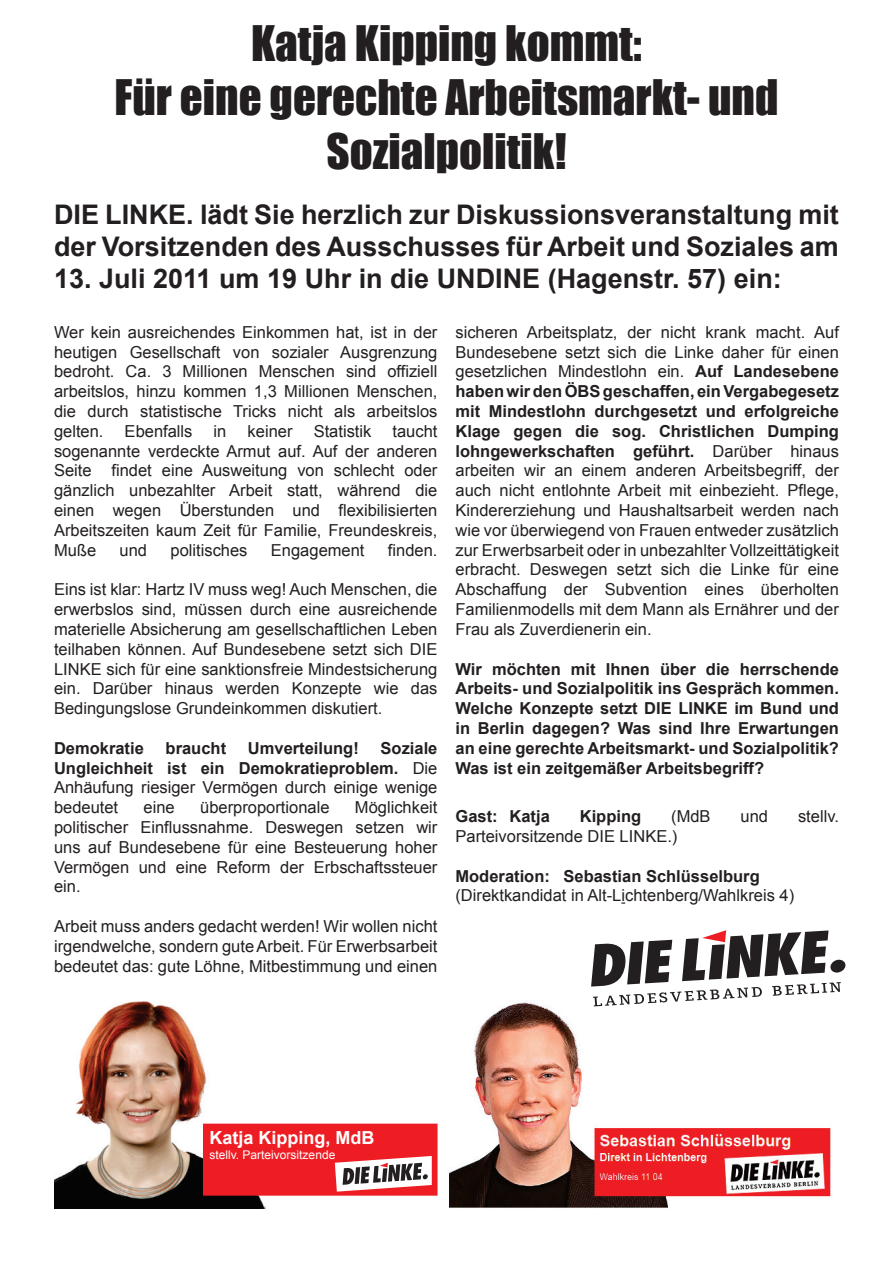
<style>
.page{position:relative;width:893px;height:1263px;background:#fff}
.page>*{position:absolute;margin:0;border:0;box-sizing:border-box;transform-origin:0 0}
.t1{font:45px/54px "Impact";color:#231f20;text-align:center}
.t2{font:700 27px/32.4px "Arial";color:#231f20}
.t3{font:700 18px "Arial";color:#fff}
.t4{font:16.5px/19.8px "Arial";color:#231f20;text-align:justify}
.t5{font:700 16.5px/19.8px "Arial";color:#231f20;text-align:justify}
.t6{font:12px "Arial";color:#fff}
.s1{font-weight:700}
</style>
<div class="page">
<img style="left:449px;top:1001px;width:382px;height:207px">
<svg style="left:564px;top:930px;width:282px;height:94px"></svg>
<img style="left:54px;top:1001px;width:384px;height:208px">
<div style="left:204px;top:1124px;width:233px;height:71px;background:#ee1d23"></div>
<div style="left:203px;top:1124px;width:234px;height:72px;border:2px solid #ee1d23"></div>
<svg style="left:335px;top:1156px;width:97px;height:36px"></svg>
<h1 class="t1" style="left:114px;top:15px;width:666px">Katja Kipping kommt:<br>Für eine gerechte Arbeitsmarkt- und<br>Sozialpolitik!</h1>
<h2 class="t2" style="left:54px;top:199px;width:786px">DIE LINKE. lädt Sie herzlich zur Diskussionsveranstaltung mit der Vorsitzenden des Ausschusses für Arbeit und Soziales am</h2>
<h2 class="t2" style="left:54px;top:264px;width:729px">13. Juli 2011 um 19 Uhr in die UNDINE (Hagenstr. 57) ein:</h2>
<p class="t4" style="left:54px;top:322px;width:385px">Wer kein ausreichendes Einkommen hat, ist in der heutigen Gesellschaft von sozialer Ausgrenzung bedroht. Ca. 3 Millionen Menschen sind offiziell arbeitslos, hinzu kommen 1,3 Millionen Menschen, die durch statistische Tricks nicht als arbeitslos gelten.</p>
<p class="t4" style="left:455px;top:322px;width:385px">sicheren Arbeitsplatz, der nicht krank macht. Auf Bundesebene setzt sich die Linke daher für einen gesetzlichen Mindestlohn ein. <span class="s1">Auf Landesebene haben wir den ÖBS geschaffen, ein Vergabegesetz mit Mindestlohn durchgesetzt und erfolgreiche Klage gegen die sog. Christlichen Dumping lohngewerkschaften geführt.</span> Darüber hinaus arbeiten wir an einem anderen Arbeitsbegriff, der auch nicht entlohnte Arbeit mit einbezieht. Pflege, Kindererziehung und Haushaltsarbeit werden nach wie vor überwiegend von Frauen entweder zusätzlich zur Erwerbsarbeit oder in unbezahlter Vollzeittätigkeit erbracht. Deswegen setzt sich die Linke für eine Abschaffung der Subvention eines überholten Familienmodells mit dem Mann als Ernährer und der Frau als Zuverdienerin ein.</p>
<p class="t5" style="left:455px;top:659px;width:385px">Wir möchten mit Ihnen über die herrschende Arbeits- und Sozialpolitik ins Gespräch kommen.<br>Welche Konzepte setzt DIE LINKE im Bund und in Berlin dagegen? Was sind Ihre Erwartungen an eine gerechte Arbeitsmarkt- und Sozialpolitik?<br>Was ist ein zeitgemäßer Arbeitsbegriff?</p>
<p class="t5" style="left:455px;top:807px;width:96px">Gast: Katja</p>
<p class="t5" style="left:580px;top:807px;width:63px">Kipping</p>
<p class="t4" style="left:671px;top:806px;width:41px">(MdB</p>
<p class="t4" style="left:740px;top:806px;width:29px">und</p>
<p class="t4" style="left:798px;top:806px;width:42px">stellv.</p>
<p class="t4" style="left:455px;top:826px;width:223px">Parteivorsitzende DIE LINKE.)</p>
<p class="t5" style="left:455px;top:866px;width:306px">Moderation: Sebastian Schlüsselburg</p>
<p class="t4" style="left:455px;top:886px;width:340px">(Direktkandidat in Alt-Lichtenberg/Wahlkreis 4)</p>
<p class="t4" style="left:125px;top:421px;width:69px">Ebenfalls</p>
<p class="t4" style="left:214px;top:421px;width:14px">in</p>
<p class="t4" style="left:248px;top:421px;width:46px">keiner</p>
<p class="t4" style="left:314px;top:421px;width:59px">Statistik</p>
<p class="t4" style="left:54px;top:421px;width:385px;text-indent:339px">taucht sogenannte verdeckte Armut auf. Auf der anderen Seite findet eine Ausweitung von schlecht oder gänzlich unbezahlter Arbeit statt, während die einen wegen Überstunden und flexibilisierten Arbeitszeiten kaum Zeit für Familie, Freundeskreis, Muße</p>
<p class="t4" style="left:120px;top:540px;width:29px">und</p>
<p class="t4" style="left:171px;top:540px;width:79px">politisches</p>
<p class="t4" style="left:271px;top:540px;width:95px">Engagement</p>
<p class="t4" style="left:388px;top:540px;width:51px">finden.</p>
<p class="t4" style="left:54px;top:580px;width:385px">Eins ist klar: Hartz IV muss weg! Auch Menschen, die erwerbslos sind, müssen durch eine ausreichende materielle Absicherung am gesellschaftlichen Leben teilhaben können. Auf Bundesebene setzt sich DIE LINKE sich für eine sanktionsfreie Mindestsicherung ein. Darüber hinaus werden Konzepte wie das Bedingungslose Grundeinkommen diskutiert.</p>
<p class="t5" style="left:54px;top:738px;width:91px">Demokratie</p>
<p class="t5" style="left:166px;top:738px;width:62px">braucht</p>
<p class="t5" style="left:248px;top:738px;width:112px">Umverteilung!</p>
<p class="t4" style="left:54px;top:738px;width:385px;text-indent:327px"><span class="s1">Soziale Ungleichheit ist ein Demokratieproblem.</span> Die Anhäufung riesiger Vermögen durch einige wenige bedeutet</p>
<p class="t4" style="left:54px;top:797px;width:385px;text-indent:301px">Möglichkeit politischer Einflussnahme. Deswegen setzen wir uns auf Bundesebene für eine Besteuerung hoher Vermögen und eine Reform der Erbschaftssteuer ein.</p>
<p class="t4" style="left:54px;top:916px;width:385px">Arbeit muss anders gedacht werden! Wir wollen nicht irgendwelche, sondern gute Arbeit. Für Erwerbsarbeit bedeutet das: gute Löhne, Mitbestimmung und einen</p>
<p class="t4" style="left:144px;top:797px;width:33px">eine</p>
<p class="t4" style="left:200px;top:797px;width:131px">überproportionale</p>
<p class="t3" style="left:210px;top:1126px;width:167px">Katja Kipping, MdB</p>
<p class="t6" style="left:210px;top:1146px;width:127px">stellv. Parteivorsitzende</p>
</div>
